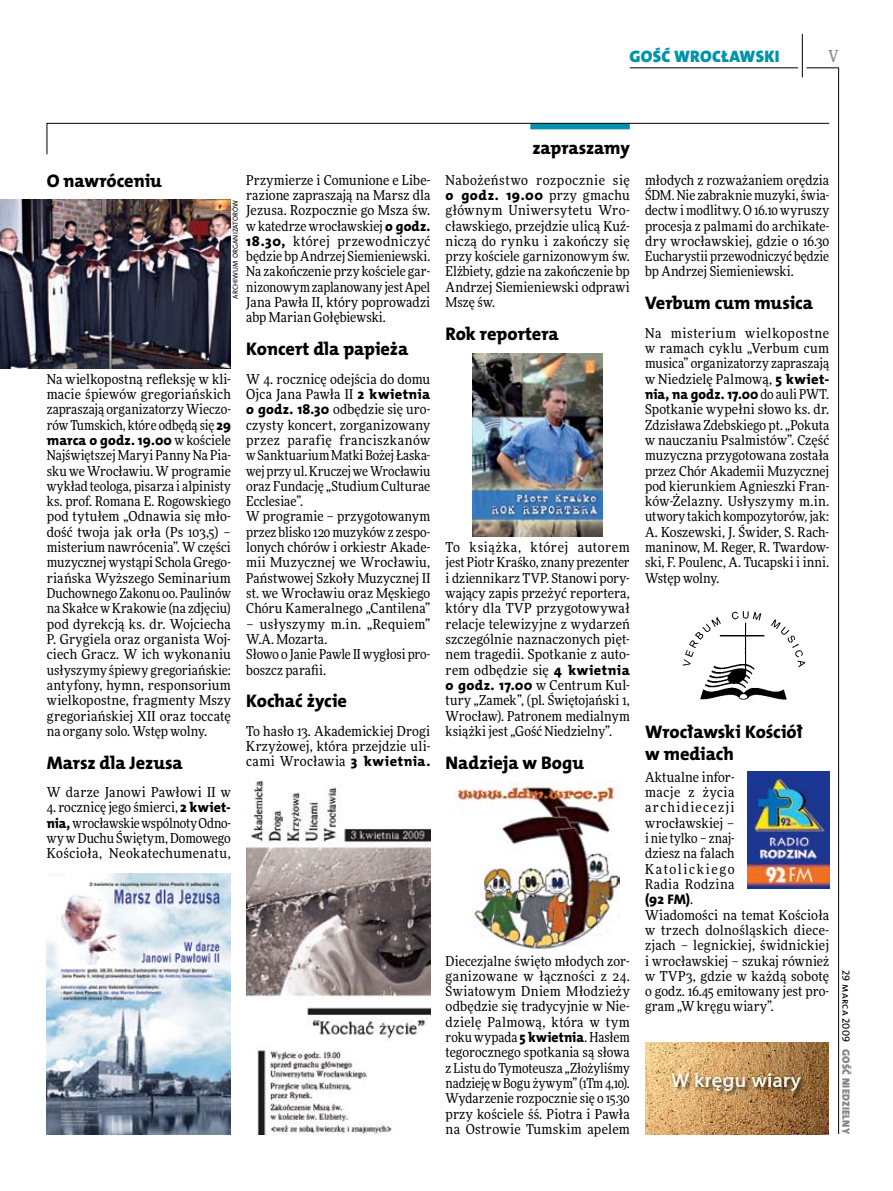
<style>
.page{position:relative;width:893px;height:1191px;background:#fff}
.page>*{position:absolute;margin:0;border:0;box-sizing:border-box;transform-origin:0 0}
.t1{font:18.3px/21.6px "The Mix HP8 Ex Bld";color:#000}
.t2{font:16.65px "The Mix HP9 Blk";letter-spacing:.02em;color:#0093aa}
.t3{font:500 16.5px "Freeday Narrow";color:#858486;scale:.9 1}
.t4{font:13.95px "The Mix HP8 Ex Bld";letter-spacing:.01em;color:#000}
.t5{font:13.65px/15.3px "Freeday Narrow News";letter-spacing:.005em;color:#000;text-align:justify}
.t6{font:13.65px "Freeday Narrow News";letter-spacing:.04em;color:#000}
.t7{font:10.5px "The Mix HP9 Blk";letter-spacing:.025em;color:#858486}
.t8{font:10.5px "The Mix HP5 Plain";letter-spacing:.02em;color:#000}
.t9{font:7.2px "The Mix HP5 Plain";letter-spacing:.015em;color:#000}
.s1{font-family:"The Mix HP8 Ex Bld";font-size:13.95px}
.s2{font-family:"Freeday Narrow News";font-size:13.65px}
</style>
<div class="page">
<hr style="left:806px;top:68px;width:33px;height:1px;background:#000">
<hr style="left:630px;top:68px;width:168px;height:1px;background:#000">
<hr style="left:838px;top:68px;width:1px;height:1066px;background:#000">
<hr style="left:802px;top:34px;width:1px;height:43px;background:#000">
<svg style="left:47px;top:123px;width:783px;height:32px"></svg>
<img style="left:682px;top:611px;width:124px;height:89px">
<img style="left:0;top:200px;width:231px;height:168px">
<img style="left:47px;top:873px;width:184px;height:261px">
<img style="left:455px;top:782px;width:164px;height:168px">
<img style="left:472px;top:353px;width:130px;height:184px">
<img style="left:246px;top:780px;width:184px;height:354px">
<img style="left:747px;top:771px;width:82px;height:118px">
<img style="left:645px;top:1042px;width:184px;height:92px">
<p class="t2" style="left:629px;top:46px;width:152px">GOŚĆ WROCŁAWSKI</p>
<p class="t3" style="left:828px;top:46px;width:13px">V</p>
<h1 class="t1" style="left:47px;top:170px;width:117px">O nawróceniu</h1>
<p class="t5" style="left:246px;top:172px;width:186px">Przymierze i Comunione e Libe&shy;razione zapraszają na Marsz dla Jezusa. Rozpocznie go Msza św. w katedrze wrocławskiej <span class="s1">o godz.<br>18.30,</span> której przewodniczyć będzie bp Andrzej Siemieniewski.<br>Na zakończenie przy kościele gar&shy;nizonowym zaplanowany jestApel Jana Pawła II, który poprowadzi abp Marian Gołębiewski.</p>
<h1 class="t1" style="left:246px;top:338px;width:164px">Koncert dla papieża</h1>
<p class="t5" style="left:246px;top:371px;width:186px;text-align:left">W 4. rocznicę odejścia do domu<br>Ojca Jana Pawła II <span class="s1">2 kwietnia o godz. 18.30</span> odbędzie się uro&shy;czysty koncert, zorganizowany przez parafię franciszkanów w Sanktuarium Matki Bożej Łaska&shy;wej przy ul. Kruczej weWrocławiu oraz Fundację „Studium Culturae<br>Ecclesiae”.<br>W programie – przygotowanym przez blisko 120 muzyków z zespo&shy;lonych chórów i orkiestr Akade&shy;mii Muzycznej we Wrocławiu,<br>Państwowej Szkoły Muzycznej II st. we Wrocławiu oraz Męskiego<br>Chóru Kameralnego „Cantilena”</p>
<p class="t5" style="left:246px;top:616px;width:186px;text-align:left">– usłyszymy m.in. „Requiem”<br>W.A. Mozarta.<br>Słowo o Janie Pawle II wygłosi pro&shy;boszcz parafii.</p>
<h1 class="t1" style="left:246px;top:690px;width:102px">Kochać życie</h1>
<p class="t5" style="left:246px;top:723px;width:186px">To hasło 13. Akademickiej Drogi Krzyżowej, która przejdzie uli&shy;cami Wrocławia <span class="s1">3 kwietnia.</span></p>
<p class="t9" style="left:231px;top:299px;width:99px;rotate:-90deg">arch iwum organizatorów</p>
<p class="t5" style="left:47px;top:371px;width:186px">Na wielkopostną refleksję w kli&shy;macie śpiewów gregoriańskich zapraszają organizatorzy Wieczo&shy;rów Tumskich, które odbędą się <span class="s1">29</span></p>
<p class="t4" style="left:47px;top:431px;width:186px">marca o godz. 19.00 <span class="s2">w kościele</span></p>
<p class="t5" style="left:47px;top:447px;width:186px">Najświętszej Maryi Panny Na Pia&shy;sku we Wrocławiu. W programie wykład teologa, pisarza i alpinisty ks. prof. Romana E. Rogowskiego pod tytułem „Odnawia się mło&shy;dość twoja jak orła (Ps 103,5) – misterium nawrócenia”. W części muzycznej wystąpi Schola Grego&shy;riańska Wyższego Seminarium Duchownego Zakonu oo. Paulinów na Skałce w Krakowie (na zdjęciu) pod dyrekcją ks. dr. Wojciecha P. Grygiela oraz organista Woj&shy;ciech Gracz. W ich wykonaniu usłyszymy śpiewy gregoriańskie: antyfony, hymn, responsorium wielkopostne, fragmenty Mszy gregoriańskiej XII oraz toccatę na organy solo. Wstęp wolny.</p>
<h1 class="t1" style="left:47px;top:752px;width:138px">Marsz dla Jezusa</h1>
<p class="t5" style="left:47px;top:784px;width:186px">W darze Janowi Pawłowi II w</p>
<p class="t5" style="left:47px;top:799px;width:186px">4. rocznicę jego śmierci, <span class="s1">2 kwiet&shy;nia,</span> wrocławskie wspólnoty Odno&shy;wy w Duchu Świętym, Domowego Kościoła, Neokatechumenatu,</p>
<h1 class="t1" style="left:532px;top:137px;width:99px">zapraszamy</h1>
<p class="t6" style="left:446px;top:171px;width:186px">Nabożeństwo rozpocznie się</p>
<p class="t4" style="left:446px;top:186px;width:186px">o godz. 19.00 <span class="s2">przy gmachu</span></p>
<p class="t5" style="left:446px;top:202px;width:186px">głównym Uniwersytetu Wro&shy;cławskiego, przejdzie ulicą Kuź&shy;niczą do rynku i zakończy się przy kościele garnizonowym św.<br>Elżbiety, gdzie na zakończenie bp Andrzej Siemieniewski odprawi Mszę św.</p>
<h1 class="t1" style="left:446px;top:323px;width:115px">Rok reportera</h1>
<p class="t5" style="left:446px;top:539px;width:186px">To książka, której autorem jest Piotr Kraśko, znany prezenter i dziennikarz TVP. Stanowi pory&shy;wający zapis przeżyć reportera, który dla TVP przygotowywał relacje telewizyjne z wydarzeń szczególnie naznaczonych pięt&shy;nem tragedii. Spotkanie z auto&shy;rem odbędzie się <span class="s1">4 kwietnia o godz. 17.00</span> w Centrum Kul&shy;tury „Zamek”, (pl. Świętojański 1, Wrocław). Patronem medialnym książki jest „Gość Niedzielny”.</p>
<h1 class="t1" style="left:446px;top:752px;width:140px">Nadzieja w Bogu</h1>
<p class="t5" style="left:446px;top:953px;width:186px">Diecezjalne święto młodych zor&shy;ganizowane w łączności z 24.<br>Światowym Dniem Młodzieży odbędzie się tradycyjnie w Nie&shy;dzielę Palmową, która w tym roku wypada <span class="s1">5 kwietnia</span>. Hasłem tegorocznego spotkania są słowa z Listu do Tymoteusza „Złożyliśmy nadzieję wBogu żywym” (1Tm 4,10).<br>Wydarzenie rozpocznie się o 15.30 przy kościele śś. Piotra i Pawła na Ostrowie Tumskim apelem</p>
<p class="t5" style="left:645px;top:172px;width:186px">młodych z rozważaniem orędzia ŚDM. Nie zabraknie muzyki, świa&shy;dectw i modlitwy. O16.10 wyruszy procesja z palmami do archikate&shy;dry wrocławskiej, gdzie o 16.30<br>Eucharystii przewodniczyć będzie bp Andrzej Siemieniewski.</p>
<h1 class="t1" style="left:645px;top:292px;width:169px">Verbum cum musica</h1>
<p class="t5" style="left:645px;top:325px;width:186px">Na misterium wielkopostne w ramach cyklu „Verbum cum musica” organizatorzy zapraszają w Niedzielę Palmową, <span class="s1">5 kwiet-</span></p>
<p class="t4" style="left:645px;top:385px;width:186px">nia, na godz. 17.00 <span class="s2">do auli PWT.</span></p>
<p class="t5" style="left:645px;top:401px;width:186px">Spotkanie wypełni słowo ks. dr.<br>Zdzisława Zdebskiego pt. „Pokuta w nauczaniu Psalmistów”. Część muzyczna przygotowana została przez Chór Akademii Muzycznej pod kierunkiem Agnieszki Fran&shy;ków-Żelazny. Usłyszymy m.in. utwory takich kompozytorów, jak:<br>A. Koszewski, J. Świder, S. Rach&shy;maninow, M. Reger, R. Twardow&shy;ski, F. Poulenc, A. Tucapski i inni.<br>Wstęp wolny.</p>
<h1 class="t1" style="left:645px;top:721px;width:160px">Wrocławski Kościół w mediach</h1>
<p class="t5" style="left:645px;top:769px;width:91px">Aktualne infor&shy;macje z życia archidiecezji wrocławskiej – i nie tylko – znaj&shy;dziesz na falach Katolickiego Radia Rodzina</p>
<p class="t4" style="left:645px;top:890px;width:49px">(92 FM)<span class="s2">.</span></p>
<p class="t5" style="left:645px;top:907px;width:186px">Wiadomości na temat Kościoła w trzech dolnośląskich diece&shy;zjach – legnickiej, świdnickiej i wrocławskiej – szukaj również w TVP3, gdzie w każdą sobotę o godz. 16.45 emitowany jest pro&shy;gram „W kręgu wiary”.</p>
<p class="t8" style="left:853px;top:970px;width:74px;rotate:90deg">29 marca 2009</p>
<p class="t7" style="left:853px;top:1049px;width:86px;rotate:90deg">GOŚĆ NIEDZIELNY</p>
</div>
